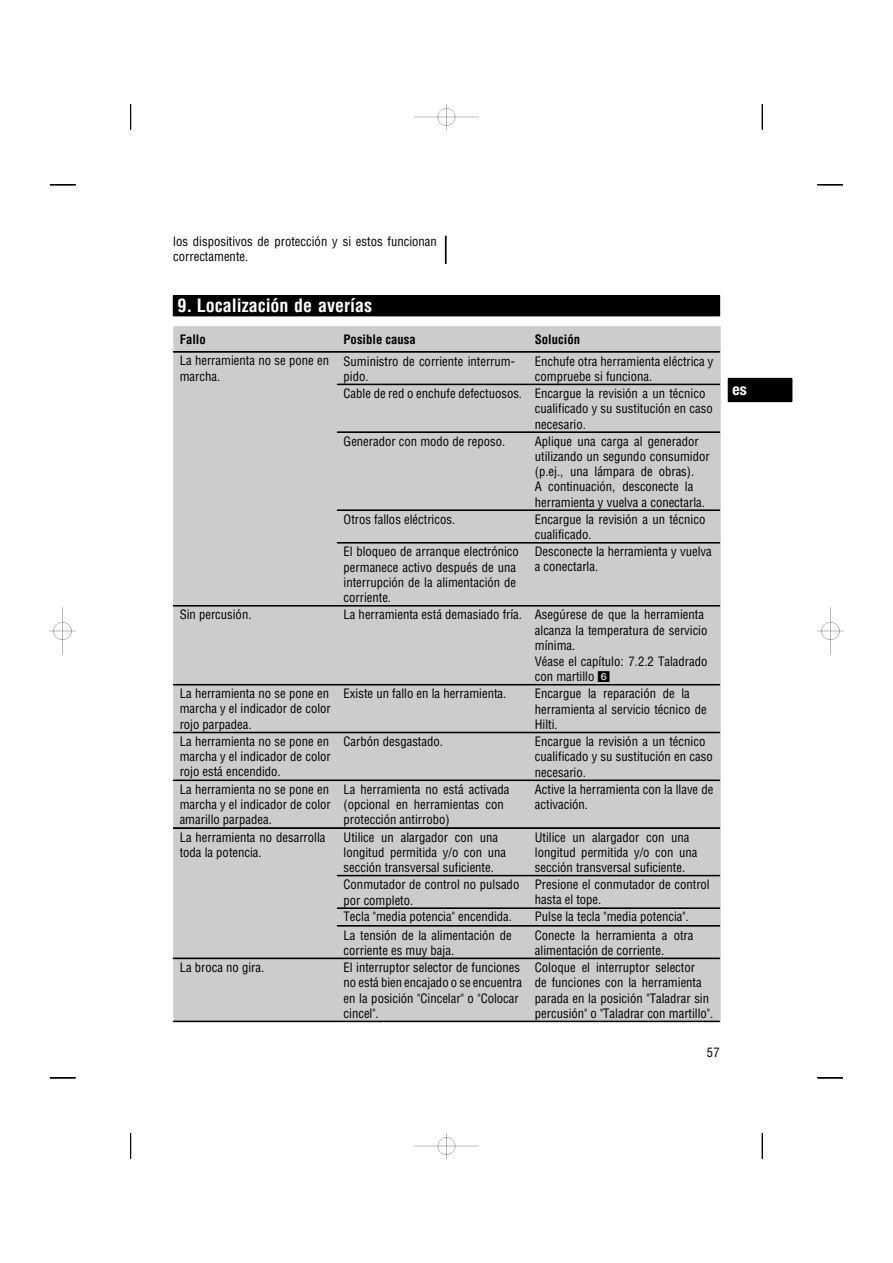
<style>
.page{position:relative;width:893px;height:1263px;background:#fff}
.page>*{position:absolute;margin:0;border:0;box-sizing:border-box;transform-origin:0 0}
.t1{font:700 condensed 18px "Helvetica";color:#fff}
.t2{font:700 condensed 15.75px "Helvetica Neue";color:#fff}
.t3{font:condensed 12.75px/15.3px "Helvetica";color:#000}
.t4{font:700 condensed 12.75px "Helvetica";color:#000}
</style>
<div class="page">
<img style="left:415px;top:104px;width:63px;height:26px">
<img style="left:50px;top:608px;width:26px;height:47px">
<img style="left:817px;top:608px;width:26px;height:47px">
<img style="left:415px;top:1133px;width:63px;height:26px">
<div style="left:172px;top:326px;width:549px;height:696px;background:#ccc"></div>
<svg style="left:130px;top:104px;width:1px;height:26px"></svg>
<svg style="left:50px;top:185px;width:26px;height:1px"></svg>
<svg style="left:762px;top:104px;width:1px;height:26px"></svg>
<svg style="left:817px;top:185px;width:26px;height:1px"></svg>
<svg style="left:50px;top:1078px;width:26px;height:1px"></svg>
<svg style="left:130px;top:1133px;width:1px;height:26px"></svg>
<svg style="left:817px;top:1078px;width:26px;height:1px"></svg>
<svg style="left:762px;top:1133px;width:1px;height:26px"></svg>
<svg style="left:445px;top:236px;width:2px;height:28px"></svg>
<hr style="left:173px;top:316px;width:547px;height:1px;background:#000">
<div style="left:173px;top:295px;width:547px;height:21px;background:#000"></div>
<hr style="left:173px;top:351px;width:547px;height:1px;background:#000">
<hr style="left:173px;top:352px;width:547px;height:1px;background:#000">
<hr style="left:337px;top:384px;width:191px;height:1px;background:#000">
<hr style="left:528px;top:384px;width:192px;height:1px;background:#000">
<hr style="left:337px;top:432px;width:191px;height:1px;background:#000">
<hr style="left:528px;top:432px;width:192px;height:1px;background:#000">
<hr style="left:337px;top:510px;width:191px;height:1px;background:#000">
<hr style="left:528px;top:510px;width:192px;height:1px;background:#000">
<hr style="left:337px;top:542px;width:191px;height:1px;background:#000">
<hr style="left:337px;top:543px;width:191px;height:1px;background:#000">
<hr style="left:528px;top:542px;width:192px;height:1px;background:#000">
<hr style="left:528px;top:543px;width:192px;height:1px;background:#000">
<hr style="left:173px;top:605px;width:547px;height:1px;background:#000">
<hr style="left:173px;top:606px;width:547px;height:1px;background:#000">
<hr style="left:173px;top:685px;width:547px;height:1px;background:#000">
<hr style="left:173px;top:684px;width:547px;height:1px;background:#000">
<hr style="left:173px;top:733px;width:547px;height:1px;background:#000">
<hr style="left:173px;top:732px;width:547px;height:1px;background:#000">
<hr style="left:173px;top:780px;width:547px;height:1px;background:#000">
<hr style="left:173px;top:828px;width:547px;height:1px;background:#000">
<hr style="left:337px;top:876px;width:191px;height:1px;background:#000">
<hr style="left:337px;top:875px;width:191px;height:1px;background:#000">
<hr style="left:528px;top:876px;width:192px;height:1px;background:#000">
<hr style="left:528px;top:875px;width:192px;height:1px;background:#000">
<hr style="left:337px;top:908px;width:191px;height:1px;background:#000">
<hr style="left:528px;top:908px;width:192px;height:1px;background:#000">
<hr style="left:337px;top:925px;width:191px;height:1px;background:#000">
<hr style="left:337px;top:926px;width:191px;height:1px;background:#000">
<hr style="left:528px;top:925px;width:192px;height:1px;background:#000">
<hr style="left:528px;top:926px;width:192px;height:1px;background:#000">
<hr style="left:173px;top:958px;width:547px;height:1px;background:#000">
<hr style="left:173px;top:1021px;width:547px;height:1px;background:#000">
<svg style="left:792px;top:378px;width:1px;height:24px"></svg>
<div style="left:728px;top:378px;width:64px;height:24px;background:#000"></div>
<svg style="left:598px;top:671px;width:12px;height:11px"></svg>
<p class="t3" style="left:173px;top:234px;width:265px">los dispositivos de protección y si estos funcionan correctamente.</p>
<p class="t1" style="left:177px;top:299px;width:196px">9. Localización de averías</p>
<p class="t4" style="left:180px;top:335px;width:28px">Fallo</p>
<p class="t4" style="left:344px;top:335px;width:74px">Posible causa</p>
<p class="t4" style="left:535px;top:335px;width:47px">Solución</p>
<p class="t3" style="left:180px;top:354px;width:151px">La herramienta no se pone en marcha.</p>
<p class="t3" style="left:344px;top:354px;width:173px">Suministro de corriente interrum&shy;pido.</p>
<p class="t3" style="left:535px;top:354px;width:180px">Enchufe otra herramienta eléctrica y compruebe si funciona.</p>
<p class="t3" style="left:535px;top:387px;width:179px;text-indent:-191px">Cable de red o enchufe defectuosos. Encargue la revisión a un técnico cualificado y su sustitución en caso necesario.</p>
<p class="t3" style="left:344px;top:435px;width:163px">Generador con modo de reposo.</p>
<p class="t3" style="left:535px;top:434px;width:176px">Aplique una carga al generador utilizando un segundo consumidor (p.ej., una lámpara de obras).<br>A continuación, desconecte la herramienta y vuelva a conectarla.</p>
<p class="t3" style="left:344px;top:513px;width:113px">Otros fallos eléctricos.</p>
<p class="t3" style="left:535px;top:513px;width:172px">Encargue la revisión a un técnico cualificado.</p>
<p class="t3" style="left:344px;top:545px;width:177px">El bloqueo de arranque electrónico permanece activo después de una interrupción de la alimentación de corriente.</p>
<p class="t3" style="left:535px;top:545px;width:178px">Desconecte la herramienta y vuelva a conectarla.</p>
<p class="t3" style="left:180px;top:608px;width:73px">Sin percusión.</p>
<p class="t3" style="left:535px;top:608px;width:174px;text-indent:-191px">La herramienta está demasiado fría. Asegúrese de que la herramienta alcanza la temperatura de servicio mínima.<br>Véase el capítulo: 7.2.2 Taladrado con martillo</p>
<p class="t3" style="left:180px;top:687px;width:153px">La herramienta no se pone en marcha y el indicador de color rojo parpadea.</p>
<p class="t3" style="left:344px;top:687px;width:164px">Existe un fallo en la herramienta.</p>
<p class="t3" style="left:535px;top:687px;width:173px">Encargue la reparación de la herramienta al servicio técnico de<br>Hilti.</p>
<p class="t3" style="left:180px;top:735px;width:153px">La herramienta no se pone en marcha y el indicador de color rojo está encendido.</p>
<p class="t3" style="left:344px;top:735px;width:101px">Carbón desgastado.</p>
<p class="t3" style="left:535px;top:735px;width:179px">Encargue la revisión a un técnico cualificado y su sustitución en caso necesario.</p>
<p class="t3" style="left:180px;top:782px;width:153px">La herramienta no se pone en marcha y el indicador de color amarillo parpadea.</p>
<p class="t3" style="left:344px;top:783px;width:167px">La herramienta no está activada (opcional en herramientas con protección antirrobo)</p>
<p class="t3" style="left:535px;top:783px;width:180px">Active la herramienta con la llave de activación.</p>
<p class="t3" style="left:180px;top:830px;width:147px">La herramienta no desarrolla toda la potencia.</p>
<p class="t3" style="left:344px;top:830px;width:164px">Utilice un alargador con una longitud permitida y/o con una sección transversal suficiente.</p>
<p class="t3" style="left:535px;top:830px;width:164px">Utilice un alargador con una longitud permitida y/o con una sección transversal suficiente.</p>
<p class="t3" style="left:344px;top:878px;width:177px">Conmutador de control no pulsado por completo.</p>
<p class="t3" style="left:535px;top:878px;width:176px">Presione el conmutador de control hasta el tope.</p>
<p class="t3" style="left:344px;top:910px;width:170px">Tecla "media potencia" encendida.</p>
<p class="t3" style="left:535px;top:910px;width:155px">Pulse la tecla "media potencia".</p>
<p class="t3" style="left:344px;top:928px;width:170px">La tensión de la alimentación de corriente es muy baja.</p>
<p class="t3" style="left:535px;top:928px;width:160px">Conecte la herramienta a otra alimentación de corriente.</p>
<p class="t3" style="left:180px;top:961px;width:86px">La broca no gira.</p>
<p class="t3" style="left:344px;top:961px;width:180px">El interruptor selector de funciones no está bien encajado o se encuentra en la posición "Cincelar" o "Colocar cincel".</p>
<p class="t3" style="left:535px;top:961px;width:180px">Coloque el interruptor selector<br>de funciones con la herramienta parada en la posición "Taladrar sin percusión" o "Taladrar con martillo".</p>
<p class="t3" style="left:707px;top:1046px;width:14px">57</p>
<p class="t2" style="left:732px;top:383px;width:16px">es</p>
</div>
